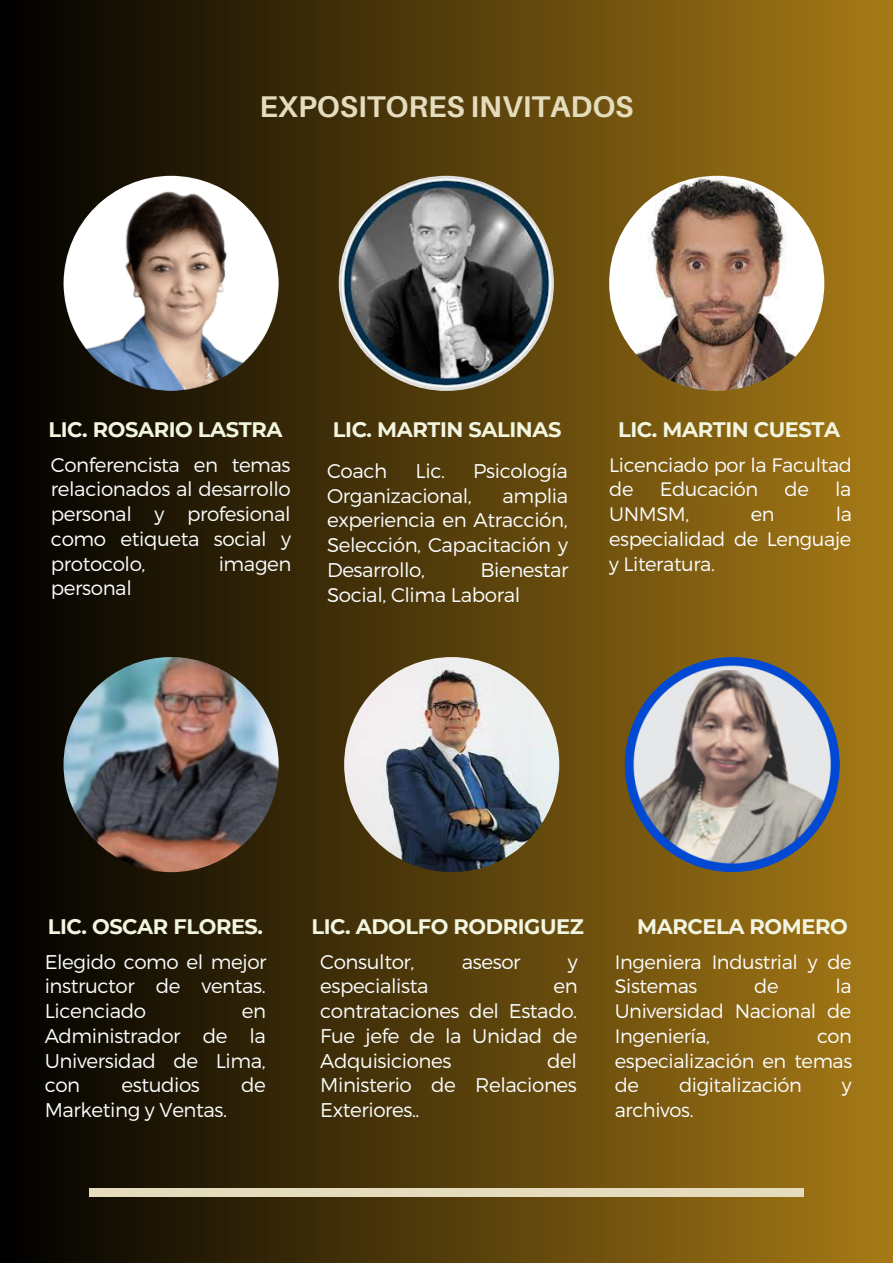
<style>
.page{position:relative;width:893px;height:1264px;background:#fff}
.page>*{position:absolute;margin:0;border:0;box-sizing:border-box;transform-origin:0 0}
.t1{font:700 30px "Aileron";color:#e4dcbd}
.t2{font:700 21px "Montserrat";letter-spacing:-.02em;color:#f2f6e1}
.t3{font:300 19.8px/24.8px "Montserrat";letter-spacing:-.02em;color:#fcfeff;text-align:justify}
.t4{font:300 19.5px/24.8px "Montserrat";letter-spacing:-.02em;color:#fcfeff;text-align:justify}
</style>
<div class="page">
<div style="left:0;top:0;width:892px;height:1262px;background:linear-gradient(to right,#000,#a77a16)"></div>
<div style="left:89px;top:1188px;width:714px;height:7px;background:#e4dcbd"></div>
<img style="left:63px;top:176px;width:215px;height:215px;border-radius:50%">
<img style="left:339px;top:176px;width:215px;height:215px;border-radius:50%">
<img style="left:609px;top:176px;width:215px;height:215px;border-radius:50%">
<img style="left:63px;top:657px;width:215px;height:215px;border-radius:50%">
<img style="left:344px;top:657px;width:215px;height:215px;border-radius:50%">
<img style="left:624px;top:657px;width:215px;height:215px;border-radius:50%">
<h1 class="t1" style="left:259px;top:87px;width:375px">EXPOSITORES INVITADOS</h1>
<p class="t2" style="left:48px;top:416px;width:235px">LIC. ROSARIO LASTRA</p>
<p class="t3" style="left:51px;top:451px;width:241px">Conferencista en temas relacionados al desarrollo personal y profesional como etiqueta social y protocolo,</p>
<p class="t3" style="left:219px;top:550px;width:74px">imagen</p>
<p class="t3" style="left:51px;top:575px;width:82px">personal</p>
<p class="t2" style="left:333px;top:416px;width:230px">LIC. MARTIN SALINAS</p>
<p class="t3" style="left:327px;top:457px;width:62px">Coach</p>
<p class="t3" style="left:415px;top:457px;width:31px">Lic.</p>
<p class="t3" style="left:473px;top:457px;width:96px">Psicología</p>
<p class="t3" style="left:327px;top:482px;width:146px">Organizacional,</p>
<p class="t3" style="left:327px;top:482px;width:243px;text-indent:175px">amplia experiencia en Atracción, Selección, Capacitación y Desarrollo,</p>
<p class="t3" style="left:327px;top:556px;width:243px;text-indent:153px">Bienestar<br>Social, Clima Laboral</p>
<p class="t2" style="left:618px;top:416px;width:223px">LIC. MARTIN CUESTA</p>
<p class="t4" style="left:609px;top:451px;width:244px">Licenciado por la Facultad de</p>
<p class="t4" style="left:659px;top:476px;width:100px">Educación</p>
<p class="t4" style="left:784px;top:476px;width:26px">de</p>
<p class="t4" style="left:835px;top:476px;width:18px">la</p>
<p class="t4" style="left:609px;top:501px;width:82px">UNMSM,</p>
<p class="t4" style="left:750px;top:501px;width:25px">en</p>
<p class="t4" style="left:609px;top:501px;width:244px;text-indent:227px">la especialidad de Lenguaje y Literatura.</p>
<p class="t2" style="left:48px;top:913px;width:217px">LIC. OSCAR FLORES.</p>
<p class="t3" style="left:45px;top:948px;width:223px">Elegido como el mejor instructor de ventas.<br>Licenciado</p>
<p class="t3" style="left:45px;top:997px;width:223px;text-indent:197px">en Administrador de la Universidad de Lima, con</p>
<p class="t3" style="left:121px;top:1071px;width:80px">estudios</p>
<p class="t3" style="left:241px;top:1071px;width:26px">de</p>
<p class="t3" style="left:45px;top:1096px;width:184px">Marketing y Ventas.</p>
<p class="t2" style="left:311px;top:913px;width:274px">LIC. ADOLFO RODRIGUEZ</p>
<p class="t3" style="left:320px;top:948px;width:96px">Consultor,</p>
<p class="t3" style="left:462px;top:948px;width:60px">asesor</p>
<p class="t3" style="left:568px;top:948px;width:11px">y</p>
<p class="t3" style="left:320px;top:972px;width:110px">especialista</p>
<p class="t3" style="left:320px;top:972px;width:259px;text-indent:233px">en contrataciones del Estado.<br>Fue jefe de la Unidad de Adquisiciones</p>
<p class="t3" style="left:320px;top:1047px;width:258px;text-indent:227px">del Ministerio de Relaciones Exteriores..</p>
<p class="t2" style="left:637px;top:913px;width:212px">MARCELA ROMERO</p>
<p class="t4" style="left:614px;top:948px;width:238px">Ingeniera Industrial y de<br>Sistemas</p>
<p class="t4" style="left:614px;top:973px;width:238px;text-indent:221px">la Universidad Nacional de Ingeniería,</p>
<p class="t4" style="left:754px;top:973px;width:26px">de</p>
<p class="t4" style="left:614px;top:1022px;width:239px;text-indent:202px">con especialización en temas de</p>
<p class="t4" style="left:679px;top:1071px;width:124px">digitalización</p>
<p class="t4" style="left:841px;top:1071px;width:11px">y</p>
<p class="t4" style="left:614px;top:1096px;width:80px">archivos.</p>
</div>
